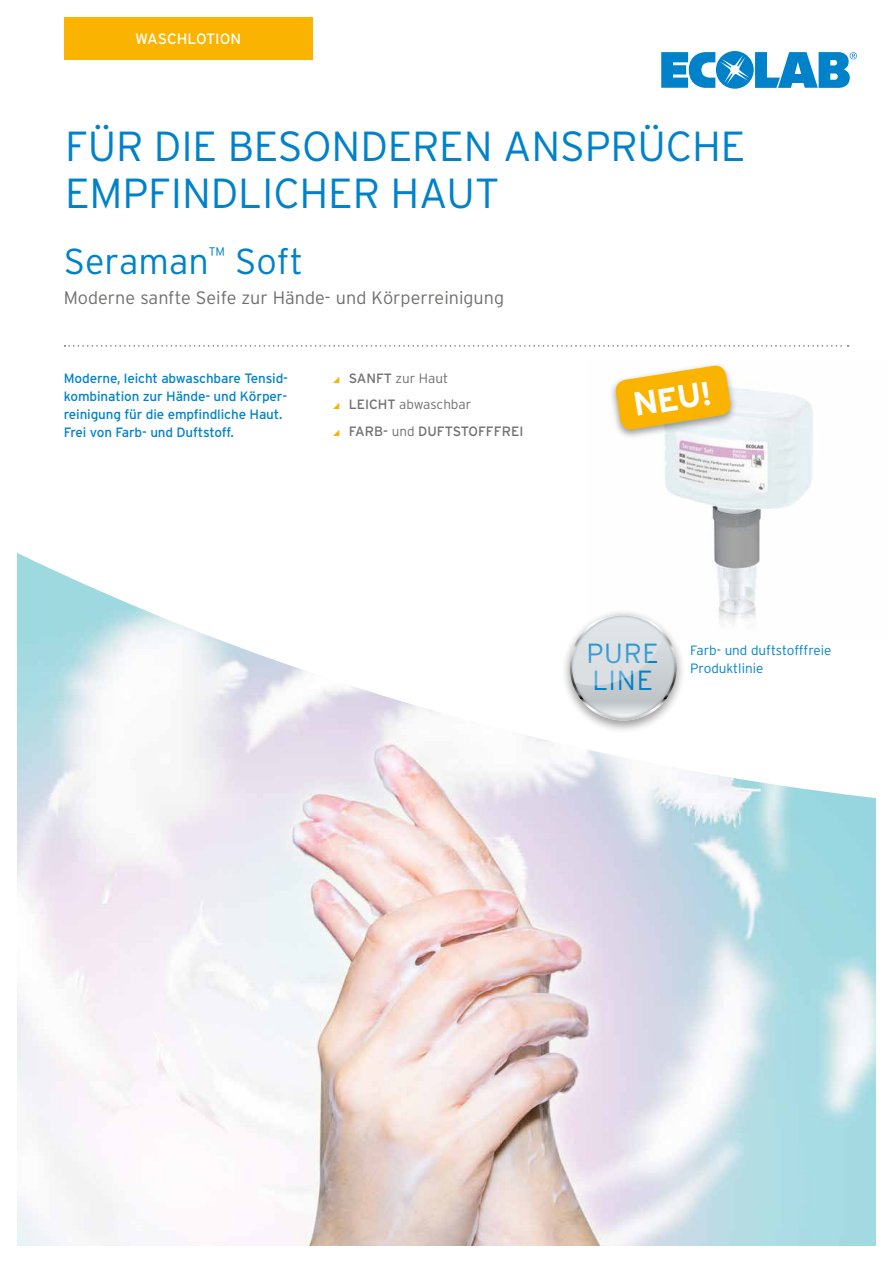
<style>
.page{position:relative;width:893px;height:1263px;background:#fff}
.page>*{position:absolute;margin:0;border:0;box-sizing:border-box;transform-origin:0 0}
.t1{font:300 42px/46.5px "Interstate";letter-spacing:-.005em;color:#0082ca}
.t2{font:300 36px "Interstate";color:#0082ca}
.t3{font:700 33.45px "Interstate";color:#fff}
.t4{font:300 27.6px/27.6px "Interstate";letter-spacing:.025em;color:#0082ca}
.t5{font:300 18px "Interstate";color:#6f6f6e}
.t6{font:15px "Interstate";color:#fff}
.t7{font:13.5px/18px "Interstate";letter-spacing:-.01em;color:#0082ca}
.t8{font:13.5px/26.5px "Interstate";color:#6f6f6e}
.t9{font:300 13.5px/18px "Interstate";color:#0082ca}
.s1{color:#fab400}
.s2{font-weight:300}
</style>
<div class="page">
<svg style="left:65px;top:345px;width:784px;height:2px"></svg>
<svg style="left:661px;top:51px;width:196px;height:38px"></svg>
<img style="left:664px;top:389px;width:149px;height:164px">
<div style="left:64px;top:17px;width:249px;height:43px;background:#fab400"></div>
<img style="left:17px;top:553px;width:859px;height:693px">
<div style="left:609px;top:362px;width:129px;height:78px;background:#000;opacity:.4"></div>
<svg style="left:614px;top:364px;width:118px;height:67px;background:#f3c346"></svg>
<p class="t6" style="left:135px;top:30px;width:107px">WASCHLOTION</p>
<h1 class="t1" style="left:65px;top:123px;width:682px">FÜR DIE BESONDEREN ANSPRÜCHE<br>EMPFINDLICHER HAUT</h1>
<h2 class="t2" style="left:64px;top:241px;width:241px">Seraman<sup>™</sup> Soft</h2>
<h3 class="t5" style="left:64px;top:287px;width:442px">Moderne sanfte Seife zur Hände- und Körperreinigung</h3>
<p class="t7" style="left:64px;top:369px;width:226px">Moderne, leicht abwaschbare Tensid&shy;kombination zur Hände- und Körper&shy;reinigung für die empfindliche Haut.<br>Frei von Farb- und Duftstoff.</p>
<p class="t8" style="left:332px;top:365px;width:193px"><span class="s1">◢</span> SANFT <span class="s2">zur Haut<br></span><span class="s1">◢</span> LEICHT <span class="s2">abwaschbar<br></span><span class="s1">◢</span> FARB- <span class="s2">und</span> DUFTSTOFFFREI</p>
<h3 class="t3" style="left:630px;top:386px;width:80px;rotate:-9deg">NEU!</h3>
<h3 class="t4" style="left:586px;top:639px;width:74px">PURE<br>LINE</h3>
<p class="t9" style="left:690px;top:641px;width:143px">Farb- und duftstofffreie<br>Produktlinie</p>
</div>
